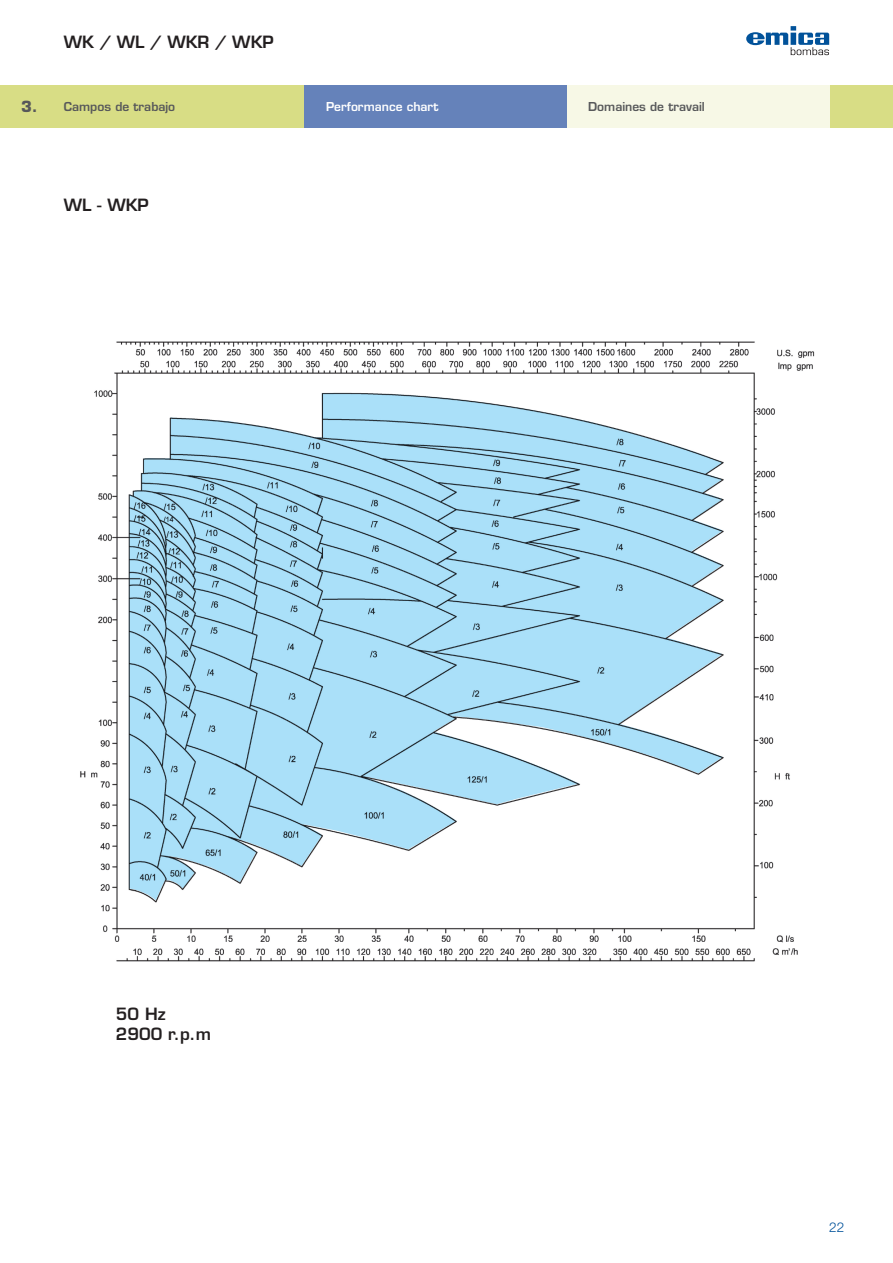
<style>
.page{position:relative;width:893px;height:1263px;background:#fff}
.page>*{position:absolute;margin:0;border:0;box-sizing:border-box;transform-origin:0 0}
.Título_ES{font:600 16.5px "Eurostile LT Std";color:#231f20}
.Título_ES-2{font:700 15px "Eurostile LT Std";color:#57585a}
.t1{font:300 13.5px "Helvetica Neue";color:#01529a}
.Título_FR{font:600 12px "Eurostile LT Std";color:#57585a}
.Título_EN{font:600 12px "Eurostile LT Std";color:#fff}
.Título_ES-3{font:600 12px "Eurostile LT Std";color:#57585a}
</style>
<div class="page">
<svg style="left:746px;top:26px;width:83px;height:29px"></svg>
<img style="left:80px;top:341px;width:735px;height:621px">
<div style="left:0;top:85px;width:893px;height:43px;background:#d8dd85"></div>
<div style="left:305px;top:85px;width:262px;height:43px;background:#6582ba"></div>
<div style="left:567px;top:85px;width:262px;height:43px;background:#f7f8e6"></div>
<p class="Título_ES" style="left:64px;top:31px;width:212px">WK / WL / WKR / WKP</p>
<p class="Título_ES-2" style="left:21px;top:97px;width:18px">3.</p>
<p class="Título_ES-3" style="left:64px;top:99px;width:113px">Campos de trabajo</p>
<p class="Título_EN" style="left:326px;top:99px;width:114px">Performance chart</p>
<p class="Título_FR" style="left:588px;top:99px;width:118px">Domaines de travail</p>
<p class="Título_ES" style="left:64px;top:194px;width:87px">WL - WKP</p>
<p class="Título_ES" style="left:116px;top:1003px;width:51px">50 Hz</p>
<p class="Título_ES" style="left:116px;top:1023px;width:96px">2900 r.p.m</p>
<p class="t1" style="left:829px;top:1218px;width:17px">22</p>
</div>
